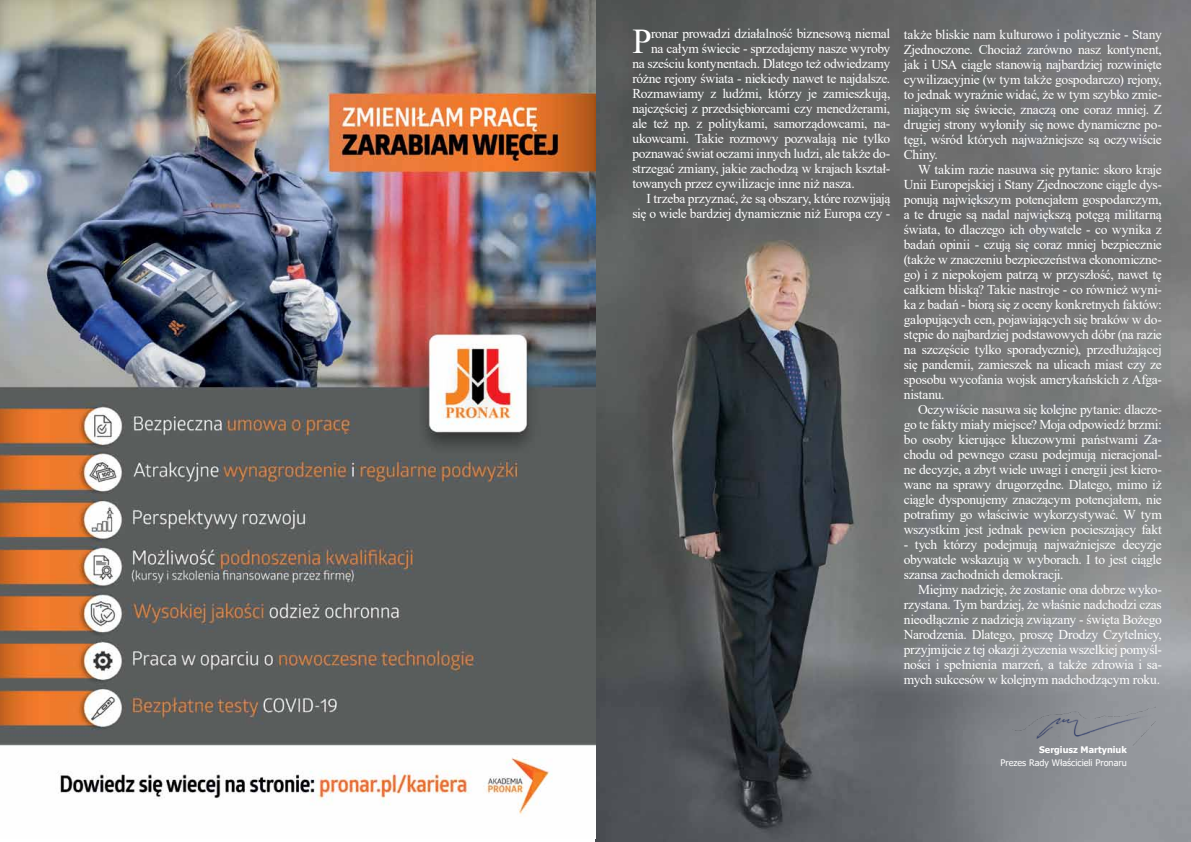
<style>
.page{position:relative;width:1191px;height:842px;background:#fff}
.page>*{position:absolute;margin:0;border:0;box-sizing:border-box;transform-origin:0 0}
.t1{font:34.8px "Times New Roman";color:#fff}
.t2{font:13.5px/15px "Times New Roman";letter-spacing:-.02em;color:#fff;text-align:justify}
.t3{font:9.1px "Tahoma";color:#fff}
.t4{font:700 9.1px "Tahoma";color:#fff}
</style>
<div class="page">
<img style="left:595px;top:0;width:596px;height:842px">
<img style="left:1012px;top:700px;width:143px;height:45px">
<img style="left:0;top:0;width:595px;height:815px">
<h1 class="t1" style="left:632px;top:17px;width:21px">P</h1>
<p class="t2" style="left:651px;top:25px;width:241px">ronar prowadzi działalność biznesową niemal</p>
<p class="t2" style="left:651px;top:40px;width:241px">na całym świecie - sprzedajemy nasze wyroby</p>
<p class="t2" style="left:632px;top:55px;width:259px">na sześciu kontynentach. Dlatego też odwiedzamy</p>
<p class="t2" style="left:632px;top:70px;width:259px">różne rejony świata - niekiedy nawet te najdalsze.</p>
<p class="t2" style="left:632px;top:85px;width:259px">Rozmawiamy z ludźmi, którzy je zamieszkują,</p>
<p class="t2" style="left:632px;top:100px;width:259px">najczęściej z przedsiębiorcami czy menedżerami,</p>
<p class="t2" style="left:632px;top:115px;width:259px">ale też np. z politykami, samorządowcami, na-</p>
<p class="t2" style="left:632px;top:130px;width:259px">ukowcami. Takie rozmowy pozwalają nie tylko</p>
<p class="t2" style="left:632px;top:145px;width:259px">poznawać świat oczami innych ludzi, ale także do-</p>
<p class="t2" style="left:632px;top:160px;width:259px">strzegać zmiany, jakie zachodzą w krajach kształ-</p>
<p class="t2" style="left:632px;top:175px;width:224px">towanych przez cywilizacje inne niż nasza.</p>
<p class="t2" style="left:646px;top:190px;width:245px">I trzeba przyznać, że są obszary, które rozwijają</p>
<p class="t2" style="left:632px;top:205px;width:259px">się o wiele bardziej dynamicznie niż Europa czy -</p>
<p class="t2" style="left:904px;top:26px;width:259px">także bliskie nam kulturowo i politycznie - Stany Zjednoczone. Chociaż zarówno nasz kontynent, jak i USA ciągle stanowią najbardziej rozwinięte cywilizacyjnie (w tym także gospodarczo) rejony, to jednak wyraźnie widać, że w tym szybko zmie&shy;niającym się świecie, znaczą one coraz mniej. Z drugiej strony wyłoniły się nowe dynamiczne po&shy;tęgi, wśród których najważniejsze są oczywiście Chiny.</p>
<p class="t2" style="left:904px;top:161px;width:259px;text-indent:14px">W takim razie nasuwa się pytanie: skoro kraje Unii Europejskiej i Stany Zjednoczone ciągle dys&shy;ponują największym potencjałem gospodarczym, a te drugie są nadal największą potęgą militarną świata, to dlaczego ich obywatele - co wynika z badań opinii - czują się coraz mniej bezpiecznie (także w znaczeniu bezpieczeństwa ekonomiczne&shy;go) i z niepokojem patrzą w przyszłość, nawet tę całkiem bliską? Takie nastroje - co również wyni&shy;ka z badań - biorą się z oceny konkretnych faktów: galopujących cen, pojawiających się braków w do&shy;stępie do najbardziej podstawowych dóbr (na razie na szczęście tylko sporadycznie), przedłużającej się pandemii, zamieszek na ulicach miast czy ze sposobu wycofania wojsk amerykańskich z Afga&shy;nistanu.</p>
<p class="t2" style="left:904px;top:401px;width:259px;text-indent:14px">Oczywiście nasuwa się kolejne pytanie: dlacze&shy;go te fakty miały miejsce? Moja odpowiedź brzmi: bo osoby kierujące kluczowymi państwami Za&shy;chodu od pewnego czasu podejmują nieracjonal&shy;ne decyzje, a zbyt wiele uwagi i energii jest kiero&shy;wane na sprawy drugorzędne. Dlatego, mimo iż ciągle dysponujemy znaczącym potencjałem, nie potrafimy go właściwie wykorzystywać. W tym wszystkim jest jednak pewien pocieszający fakt</p>
<p class="t2" style="left:904px;top:536px;width:259px">- tych którzy podejmują najważniejsze decyzje obywatele wskazują w wyborach. I to jest ciągle szansa zachodnich demokracji.</p>
<p class="t2" style="left:904px;top:581px;width:259px;text-indent:14px">Miejmy nadzieję, że zostanie ona dobrze wyko&shy;rzystana. Tym bardziej, że właśnie nadchodzi czas nieodłącznie z nadzieją związany - święta Bożego Narodzenia. Dlatego, proszę Drodzy Czytelnicy, przyjmijcie z tej okazji życzenia wszelkiej pomyśl&shy;ności i spełnienia marzeń, a także zdrowia i sa&shy;mych sukcesów w kolejnym nadchodzącym roku.</p>
<p class="t4" style="left:1039px;top:744px;width:89px">Sergiusz Martyniuk</p>
<p class="t3" style="left:1000px;top:757px;width:128px">Prezes Rady Właścicieli Pronaru</p>
</div>
